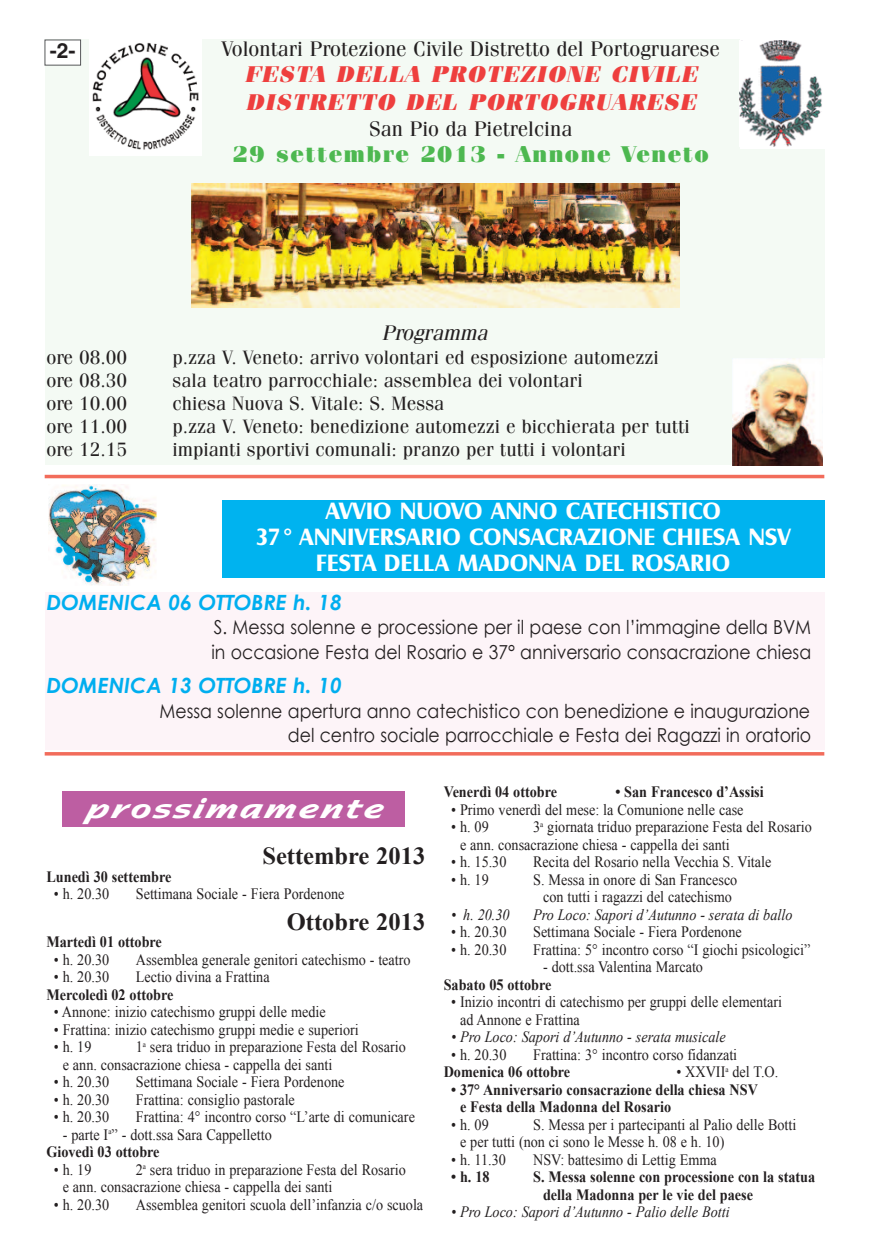
<style>
.page{position:relative;width:874px;height:1241px;background:#fff}
.page>*{position:absolute;margin:0;border:0;box-sizing:border-box;transform-origin:0 0}
.t1{font:italic 700 28px "Nadianne";color:#fff;scale:1.2 1}
.t2{font:700 24.5px/26.2px "Castle T";color:#fff;text-align:center}
.t3{font:700 24.5px "Times New Roman";color:#231f20}
.t4{font:italic 900 22.75px/27.3px "Fenice";letter-spacing:.065em;color:#ee3f3e}
.t5{font:900 22.75px "Fenice";letter-spacing:.065em;color:#4db850}
.t6{font:21px "Fenice";color:#231f20}
.t7{font:italic 700 21px "Century Gothic";color:#00aeef}
.t8{font:italic 21px "Fenice";color:#231f20}
.t9{font:700 21px "Helvetica";color:#231f20}
.t10{font:19.25px "Fenice";color:#231f20}
.t11{font:19.25px/24.5px "Century Gothic";color:#231f20;scale:.9 1}
.t12{font:15.75px/17.5px "Times New Roman";color:#231f20;scale:.9 1}
.t13{font:700 15.75px/17.5px "Times New Roman";color:#231f20;scale:.9 1}
.t14{font:italic 15.75px "Times New Roman";color:#231f20;scale:.9 1}
.s1{font-weight:700}
</style>
<div class="page">
<div style="left:45px;top:40px;width:778px;height:425px;background:#f4faf4"></div>
<div style="left:45px;top:592px;width:778px;height:157px;background:#fdf4f8"></div>
<div style="left:45px;top:40px;width:35px;height:25px;background:#fff"></div>
<div style="left:222px;top:500px;width:601px;height:77px;background:#00b3ef"></div>
<svg style="left:45px;top:474px;width:778px;height:4px;background:#f4887b"></svg>
<hr style="left:45px;top:752px;width:778px;height:3px;background:#f26c5b">
<img style="left:48px;top:485px;width:109px;height:100px">
<div style="left:89px;top:40px;width:112px;height:116px;background:#fff"></div>
<img style="left:92px;top:42px;width:107px;height:108px">
<div style="left:739px;top:40px;width:84px;height:109px;background:#fff"></div>
<img style="left:739px;top:41px;width:83px;height:106px">
<img style="left:732px;top:359px;width:90px;height:106px">
<img style="left:191px;top:184px;width:487px;height:123px">
<div style="left:62px;top:791px;width:342px;height:36px;background:#bd5ea2"></div>
<h3 class="t9" style="left:50px;top:43px;width:27px">-2-</h3>
<h3 class="t6" style="left:221px;top:41px;width:500px">Volontari Protezione Civile Distretto del Portogruarese</h3>
<h3 class="t4" style="left:244px;top:63px;width:453px">FESTA DELLA PROTEZIONE CIVILE<br>DISTRETTO DEL PORTOGRUARESE</h3>
<h3 class="t6" style="left:369px;top:121px;width:204px">San Pio da Pietrelcina</h3>
<h3 class="t5" style="left:232px;top:146px;width:477px">29 settembre 2013 - Annone Veneto</h3>
<h3 class="t8" style="left:381px;top:325px;width:107px">Programma</h3>
<p class="t10" style="left:46px;top:350px;width:82px">ore 08.00</p>
<p class="t10" style="left:172px;top:350px;width:487px">p.zza V. Veneto: arrivo volontari ed esposizione automezzi</p>
<p class="t10" style="left:46px;top:373px;width:82px">ore 08.30</p>
<p class="t10" style="left:172px;top:373px;width:411px">sala teatro parrocchiale: assemblea dei volontari</p>
<p class="t10" style="left:46px;top:396px;width:82px">ore 10.00</p>
<p class="t10" style="left:172px;top:396px;width:273px">chiesa Nuova S. Vitale: S. Messa</p>
<p class="t10" style="left:46px;top:419px;width:82px">ore 11.00</p>
<p class="t10" style="left:172px;top:419px;width:518px">p.zza V. Veneto: benedizione automezzi e bicchierata per tutti</p>
<p class="t10" style="left:46px;top:443px;width:82px">ore 12.15</p>
<p class="t10" style="left:172px;top:443px;width:454px">impianti sportivi comunali: pranzo per tutti i volontari</p>
<h2 class="t2" style="left:255px;top:497px;width:536px">AVVIO NUOVO ANNO CATECHISTICO<br>37° ANNIVERSARIO CONSACRAZIONE CHIESA NSV<br>FESTA DELLA MADONNA DEL ROSARIO</h2>
<h3 class="t7" style="left:46px;top:588px;width:297px">DOMENICA 06 OTTOBRE h. 18</h3>
<p class="t11" style="left:211px;top:614px;width:667px">S. Messa solenne e processione per il paese con l’immagine della BVM in occasione Festa del Rosario e 37° anniversario consacrazione chiesa</p>
<h3 class="t7" style="left:46px;top:672px;width:297px">DOMENICA 13 OTTOBRE h. 10</h3>
<p class="t11" style="left:159px;top:698px;width:725px;text-align:right">Messa solenne apertura anno catechistico con benedizione e inaugurazione del centro sociale parrocchiale e Festa dei Ragazzi in oratorio</p>
<h1 class="t1" style="left:85px;top:791px;width:254px">prossimamente</h1>
<h2 class="t3" style="left:262px;top:842px;width:164px">Settembre 2013</h2>
<p class="t13" style="left:46px;top:867px;width:140px">Lunedì 30 settembre</p>
<p class="t12" style="left:54px;top:885px;width:63px">• h. 20.30</p>
<p class="t12" style="left:136px;top:885px;width:233px">Settimana Sociale - Fiera Pordenone</p>
<h2 class="t3" style="left:287px;top:907px;width:140px">Ottobre 2013</h2>
<p class="t13" style="left:46px;top:933px;width:130px">Martedì 01 ottobre</p>
<p class="t12" style="left:54px;top:950px;width:63px">• h. 20.30</p>
<p class="t12" style="left:136px;top:950px;width:307px">Assemblea generale genitori catechismo - teatro</p>
<p class="t12" style="left:54px;top:968px;width:63px">• h. 20.30</p>
<p class="t12" style="left:136px;top:968px;width:150px">Lectio divina a Frattina</p>
<p class="t13" style="left:46px;top:985px;width:143px">Mercoledì 02 ottobre</p>
<p class="t12" style="left:54px;top:1003px;width:303px">• Annone: inizio catechismo gruppi delle medie</p>
<p class="t12" style="left:54px;top:1020px;width:340px">• Frattina: inizio catechismo gruppi medie e superiori</p>
<p class="t12" style="left:54px;top:1038px;width:43px">• h. 19</p>
<p class="t12" style="left:63px;top:1038px;width:382px;text-indent:73px">1<sup>a</sup> sera triduo in preparazione Festa del Rosario e ann. consacrazione chiesa - cappella dei santi</p>
<p class="t12" style="left:54px;top:1073px;width:63px">• h. 20.30</p>
<p class="t12" style="left:136px;top:1073px;width:233px">Settimana Sociale - Fiera Pordenone</p>
<p class="t12" style="left:54px;top:1090px;width:63px">• h. 20.30</p>
<p class="t12" style="left:136px;top:1090px;width:178px">Frattina: consiglio pastorale</p>
<p class="t12" style="left:54px;top:1108px;width:63px">• h. 20.30</p>
<p class="t12" style="left:136px;top:1108px;width:311px">Frattina: 4° incontro corso “L’arte di comunicare</p>
<p class="t12" style="left:46px;top:1125px;width:252px;text-indent:16px">- parte I<sup>a</sup>” - dott.ssa Sara Cappelletto<br><span class="s1">Giovedì 03 ottobre</span></p>
<p class="t12" style="left:54px;top:1160px;width:43px">• h. 19</p>
<p class="t12" style="left:63px;top:1160px;width:382px;text-indent:73px">2<sup>a</sup> sera triduo in preparazione Festa del Rosario e ann. consacrazione chiesa - cappella dei santi</p>
<p class="t12" style="left:54px;top:1195px;width:63px">• h. 20.30</p>
<p class="t12" style="left:136px;top:1195px;width:321px">Assemblea genitori scuola dell’infanzia c/o scuola</p>
<p class="t13" style="left:443px;top:782px;width:127px">Venerdì 04 ottobre</p>
<p class="t13" style="left:615px;top:782px;width:166px">• San Francesco d’Assisi</p>
<p class="t12" style="left:451px;top:800px;width:326px">• Primo venerdì del mese: la Comunione nelle case</p>
<p class="t12" style="left:451px;top:817px;width:43px">• h. 09</p>
<p class="t12" style="left:460px;top:817px;width:392px;text-indent:73px">3<sup>a</sup> giornata triduo preparazione Festa del Rosario e ann. consacrazione chiesa - cappella dei santi</p>
<p class="t12" style="left:451px;top:852px;width:63px">• h. 15.30</p>
<p class="t12" style="left:533px;top:852px;width:266px">Recita del Rosario nella Vecchia S. Vitale</p>
<p class="t12" style="left:451px;top:870px;width:43px">• h. 19</p>
<p class="t12" style="left:533px;top:870px;width:228px;text-align:center">S. Messa in onore di San Francesco con tutti i ragazzi del catechismo</p>
<p class="t14" style="left:451px;top:905px;width:66px">• h. 20.30</p>
<p class="t14" style="left:533px;top:905px;width:289px">Pro Loco: Sapori d’Autunno - serata di ballo</p>
<p class="t12" style="left:451px;top:922px;width:63px">• h. 20.30</p>
<p class="t12" style="left:533px;top:922px;width:233px">Settimana Sociale - Fiera Pordenone</p>
<p class="t12" style="left:451px;top:940px;width:63px">• h. 20.30</p>
<p class="t12" style="left:533px;top:940px;width:309px">Frattina: 5° incontro corso “I giochi psicologici”</p>
<p class="t12" style="left:542px;top:957px;width:179px">- dott.ssa Valentina Marcato</p>
<p class="t13" style="left:443px;top:975px;width:121px">Sabato 05 ottobre</p>
<p class="t12" style="left:460px;top:992px;width:359px;text-indent:-9px">• Inizio incontri di catechismo per gruppi delle elementari ad Annone e Frattina</p>
<p class="t14" style="left:451px;top:1027px;width:306px">• Pro Loco: Sapori d’Autunno - serata musicale</p>
<p class="t12" style="left:451px;top:1045px;width:63px">• h. 20.30</p>
<p class="t12" style="left:533px;top:1045px;width:228px">Frattina: 3° incontro corso fidanzati</p>
<p class="t13" style="left:443px;top:1062px;width:142px">Domenica 06 ottobre</p>
<p class="t12" style="left:676px;top:1062px;width:115px">• XXVII<sup>a</sup> del T.O.</p>
<p class="t13" style="left:460px;top:1080px;width:332px;text-indent:-9px">• 37° Anniversario consacrazione della chiesa NSV e Festa della Madonna del Rosario</p>
<p class="t12" style="left:451px;top:1115px;width:43px">• h. 09</p>
<p class="t12" style="left:460px;top:1115px;width:375px;text-indent:73px">S. Messa per i partecipanti al Palio delle Botti e per tutti (non ci sono le Messe h. 08 e h. 10)</p>
<p class="t12" style="left:451px;top:1150px;width:62px">• h. 11.30</p>
<p class="t12" style="left:533px;top:1150px;width:205px">NSV: battesimo di Lettig Emma</p>
<p class="t13" style="left:451px;top:1167px;width:44px">• h. 18</p>
<p class="t13" style="left:542px;top:1167px;width:304px;text-indent:-10px">S. Messa solenne con processione con la statua della Madonna per le vie del paese</p>
<p class="t14" style="left:451px;top:1202px;width:311px">• Pro Loco: Sapori d’Autunno - Palio delle Botti</p>
</div>
